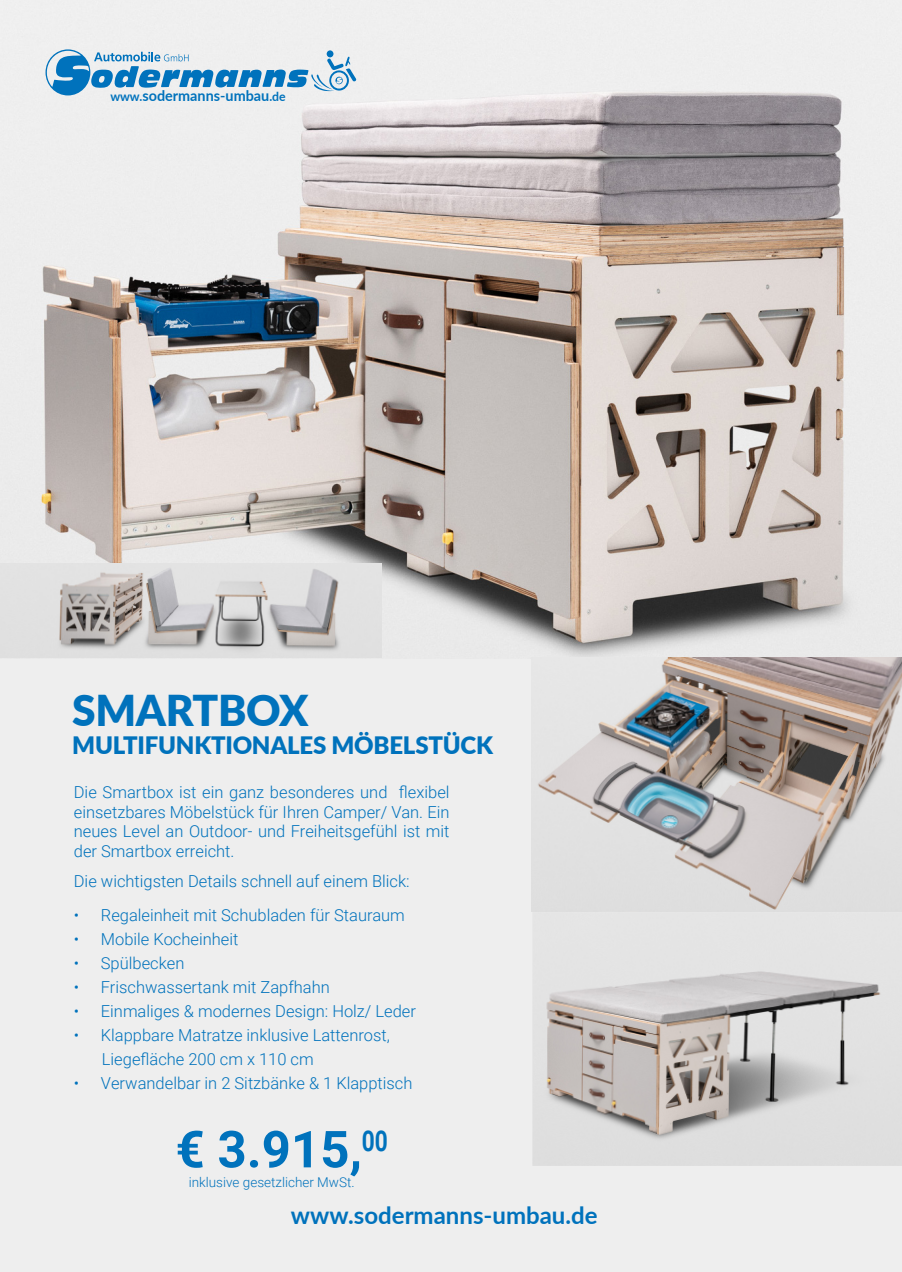
<style>
.page{position:relative;width:902px;height:1272px;background:#fff}
.page>*{position:absolute;margin:0;border:0;box-sizing:border-box;transform-origin:0 0}
.t1{font:700 51px "Roboto";color:#0072bc}
.t2{font:900 42.45px "Lato";letter-spacing:-.01em;color:#0072bc}
.t3{font:900 24px "Lato";letter-spacing:-.01em;color:#0072bc}
.t4{font:700 24px "Lato";color:#0072bc}
.t5{font:300 16.5px/19.5px "Roboto";color:#0072bc;text-align:justify}
.t6{font:700 14.85px "Lato";color:#0072bc}
.t7{font:300 13.5px "Roboto";color:#0072bc}
.s1{font-size:12.6px}
</style>
<div class="page">
<img style="left:0;top:0;width:901px;height:659px">
<div style="left:0;top:659px;width:901px;height:612px;background:#eee"></div>
<img style="left:532px;top:657px;width:369px;height:508px">
<img style="left:1px;top:563px;width:381px;height:94px">
<svg style="left:45px;top:49px;width:311px;height:46px"></svg>
<div style="left:326px;top:50px;width:7px;height:7px;background:#0072bc;border-radius:50%"></div>
<p class="t6" style="left:110px;top:85px;width:177px"><span class="s1">www.</span>sodermanns-umbau<span class="s1">.de</span></p>
<h2 class="t2" style="left:72px;top:678px;width:238px">SMARTBOX</h2>
<h3 class="t3" style="left:72px;top:727px;width:422px">MULTIFUNKTIONALES MÖBELSTÜCK</h3>
<p class="t5" style="left:74px;top:782px;width:377px">Die Smartbox ist ein ganz besonderes und flexibel einsetzbares Möbelstück für Ihren Camper/ Van. Ein neues Level an Outdoor- und Freiheitsgefühl ist mit der Smartbox erreicht.</p>
<p class="t5" style="left:74px;top:870px;width:337px">Die wichtigsten Details schnell auf einem Blick:</p>
<p class="t5" style="left:74px;top:905px;width:332px">• Regaleinheit mit Schubladen für Stauraum</p>
<p class="t5" style="left:74px;top:929px;width:166px">• Mobile Kocheinheit</p>
<p class="t5" style="left:74px;top:953px;width:112px">• Spülbecken</p>
<p class="t5" style="left:74px;top:977px;width:257px">• Frischwassertank mit Zapfhahn</p>
<p class="t5" style="left:74px;top:1001px;width:343px">• Einmaliges &amp; modernes Design: Holz/ Leder</p>
<p class="t5" style="left:102px;top:1022px;width:289px;line-height:24px;text-indent:-28px">• Klappbare Matratze inklusive Lattenrost,<br>Liegefläche 200 cm x 110 cm</p>
<p class="t5" style="left:74px;top:1073px;width:340px">• Verwandelbar in 2 Sitzbänke &amp; 1 Klapptisch</p>
<h1 class="t1" style="left:175px;top:1113px;width:214px">€ 3.915,<sup>00</sup></h1>
<p class="t7" style="left:189px;top:1172px;width:167px">inklusive gesetzlicher MwSt.</p>
<h3 class="t4" style="left:291px;top:1197px;width:308px">www.sodermanns-umbau.de</h3>
</div>
